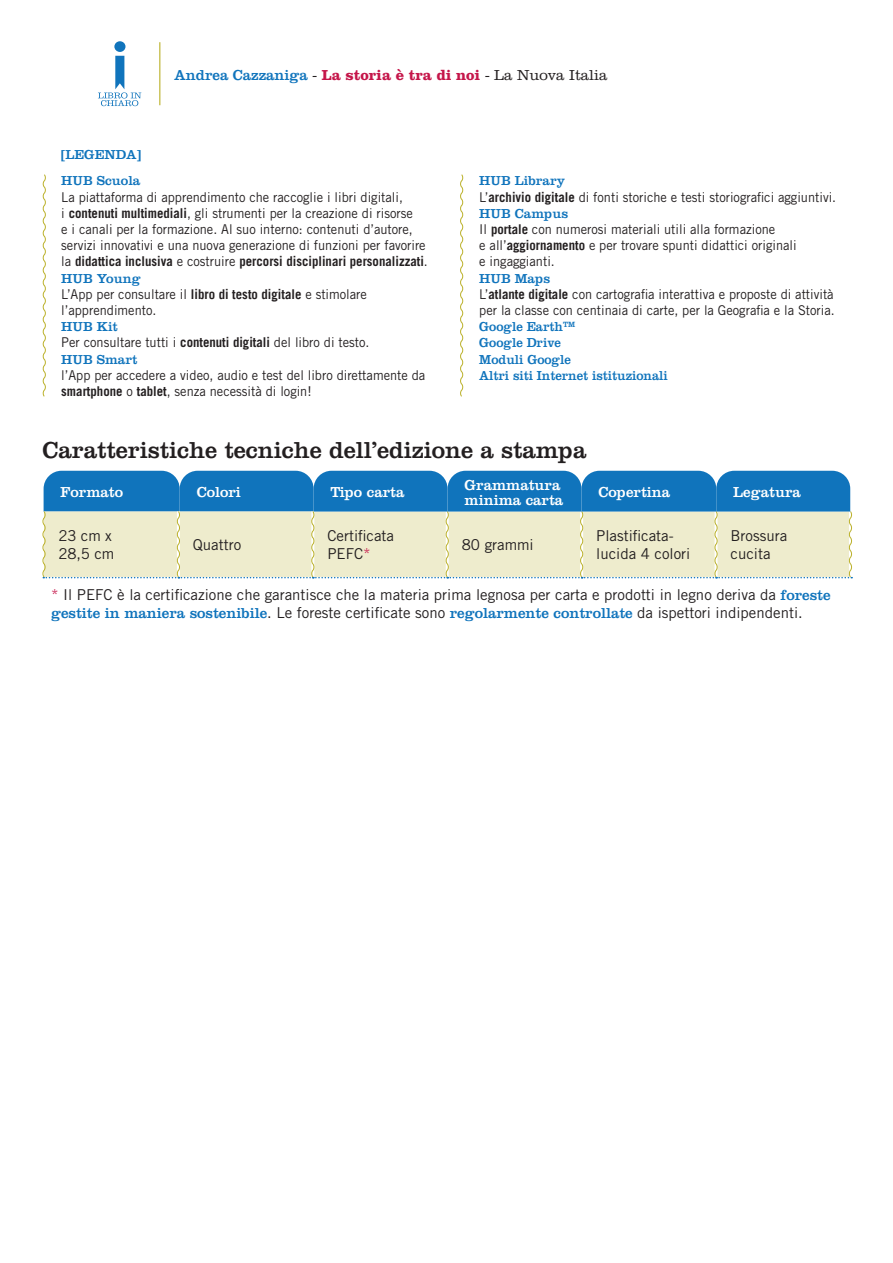
<style>
.page{position:relative;width:893px;height:1263px;background:#fff}
.page>*{position:absolute;margin:0;border:0;box-sizing:border-box;transform-origin:0 0}
.t1{font:24px "Clarendon";color:#231f20}
.t2{font:15px/18px "Trade Gothic LT Std";color:#231f20}
.t3{font:15px "Clarendon";color:#1074bc}
.t4{font:15px/15px "Clarendon";color:#fff}
.t5{font:700 15px "Clarendon";color:#c5164a}
.t6{font:13.5px/16.2px "Trade Gothic LT Std";color:#231f20;scale:.95 1}
.t7{font:13.5px/25.8px "Clarendon";color:#1074bc}
.t8{font:13.5px/16.2px "Clarendon";color:#1074bc;scale:.95 1}
.t9{font:700 13.5px "Trade Gothic";color:#231f20;scale:.95 1}
.s1{font-weight:400;color:#1074bc}
.s2{font-weight:300;color:#231f20}
.s3{font-family:"Trade Gothic";font-weight:700}
.s4{font-family:"Trade Gothic LT Std";font-weight:400}
.s5{font-family:"Trade Gothic LT";font-weight:700}
.s6{color:#c5164a}
.s7{font-family:"Clarendon";color:#1074bc}
.s8{font-family:"Trade Gothic LT Std";color:#231f20}
</style>
<div class="page">
<hr style="left:159px;top:42px;width:1px;height:63px;background:#bbb12a">
<div style="left:114px;top:41px;width:11px;height:11px;background:#1074bc;border-radius:50%"></div>
<svg style="left:98px;top:56px;width:43px;height:50px"></svg>
<svg style="left:42px;top:174px;width:4px;height:223px"></svg>
<svg style="left:460px;top:174px;width:4px;height:223px"></svg>
<svg style="left:42px;top:471px;width:811px;height:107px;background:#9bbfc7"></svg>
<p class="t5" style="left:174px;top:66px;width:435px"><span class="s1">Andrea Cazzaniga</span> <span class="s2">-</span> La storia è tra di noi <span class="s2">- La Nuova Italia</span></p>
<p class="t7" style="left:60px;top:142px;width:83px">[LEGENDA]<br>HUB Scuola</p>
<p class="t6" style="left:61px;top:188px;width:385px">La piattaforma di apprendimento che raccoglie i libri digitali,<br>i <span class="s3">contenuti multimediali</span>, gli strumenti per la creazione di risorse<br>e i canali per la formazione. Al suo interno: contenuti d’autore, servizi innovativi e una nuova generazione di funzioni per favorire</p>
<p class="t9" style="left:61px;top:253px;width:387px"><span class="s4">la</span> didattica inclusiva <span class="s4">e costruire</span> percorsi disciplinari personalizzati<span class="s4">.</span></p>
<p class="t7" style="left:61px;top:265px;width:81px">HUB Young</p>
<p class="t6" style="left:61px;top:286px;width:323px">L’App per consultare il <span class="s5">libro di testo digitale</span> e stimolare l’apprendimento.</p>
<p class="t7" style="left:61px;top:313px;width:58px">HUB Kit</p>
<p class="t6" style="left:61px;top:334px;width:326px">Per consultare tutti i <span class="s3">contenuti digitali</span> del libro di testo.</p>
<p class="t7" style="left:61px;top:346px;width:78px">HUB Smart</p>
<p class="t6" style="left:61px;top:367px;width:385px">l’App per accedere a video, audio e test del libro direttamente da <span class="s3">smartphone</span> o <span class="s3">tablet</span>, senza necessità di login!</p>
<p class="t7" style="left:479px;top:168px;width:87px">HUB Library</p>
<p class="t6" style="left:479px;top:188px;width:377px">L’<span class="s3">archivio digitale</span> di fonti storiche e testi storiografici aggiuntivi.</p>
<p class="t7" style="left:479px;top:200px;width:90px">HUB Campus</p>
<p class="t6" style="left:479px;top:221px;width:336px">Il <span class="s5">portale</span> con numerosi materiali utili alla formazione<br>e all’<span class="s5">aggiornamento</span> e per trovare spunti didattici originali e ingaggianti.</p>
<p class="t7" style="left:479px;top:265px;width:72px">HUB Maps</p>
<p class="t6" style="left:479px;top:286px;width:376px">L’<span class="s3">atlante digitale</span> con cartografia interattiva e proposte di attività per la classe con centinaia di carte, per la Geografia e la Storia.</p>
<p class="t8" style="left:479px;top:318px;width:200px">Google Earth<sup>TM<br></sup>Google Drive<br>Moduli Google<br>Altri siti Internet istituzionali</p>
<h1 class="t1" style="left:43px;top:436px;width:545px">Caratteristiche tecniche dell’edizione a stampa</h1>
<p class="t4" style="left:61px;top:484px;width:64px">Formato</p>
<p class="t4" style="left:197px;top:484px;width:46px">Colori</p>
<p class="t2" style="left:59px;top:526px;width:57px">23 cm x<br>28,5 cm</p>
<p class="t2" style="left:193px;top:535px;width:50px">Quattro</p>
<p class="t2" style="left:327px;top:526px;width:68px">Certificata<br>PEFC<span class="s6">*</span></p>
<p class="t2" style="left:462px;top:535px;width:74px">80 grammi</p>
<p class="t2" style="left:596px;top:526px;width:96px">Plastificata&shy;lucida 4 colori</p>
<p class="t2" style="left:731px;top:526px;width:58px">Brossura cucita</p>
<p class="t4" style="left:331px;top:484px;width:75px">Tipo carta</p>
<p class="t4" style="left:465px;top:477px;width:100px">Grammatura minima carta</p>
<p class="t4" style="left:598px;top:484px;width:73px">Copertina</p>
<p class="t4" style="left:733px;top:484px;width:69px">Legatura</p>
<p class="t2" style="left:51px;top:586px;width:781px"><span class="s6">*</span> Il PEFC è la certificazione che garantisce che la materia prima legnosa per carta e prodotti in legno deriva da <span class="s7">foreste</span></p>
<p class="t3" style="left:51px;top:605px;width:753px">gestite in maniera sostenibile<span class="s8">. Le foreste certificate sono</span> regolarmente controllate <span class="s8">da ispettori indipendenti.</span></p>
</div>
